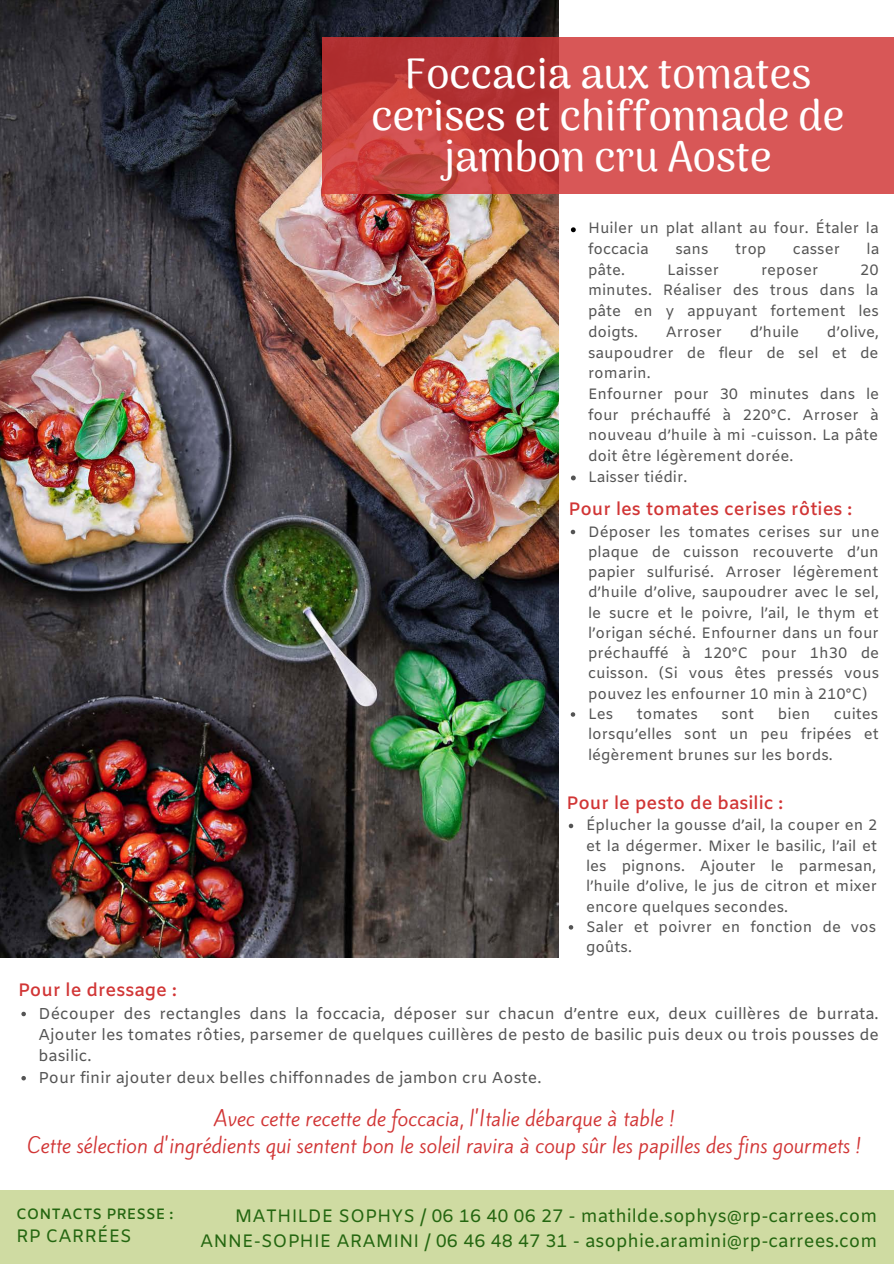
<style>
.page{position:relative;width:894px;height:1264px;background:#fff}
.page>*{position:absolute;margin:0;border:0;box-sizing:border-box;transform-origin:0 0}
.t1{font:500 42px/41.7px "Arima Madurai";color:#fff;text-align:center}
.t2{font:19.5px/27px "Kite One";color:#d13535;text-align:center}
.t3{font:18px/24.8px "Amiko";color:#246610;text-align:right}
.t4{font:600 18px "Amiko";color:#d13535}
.t5{font:15.75px/21.5px "Amiko";color:#545454}
.t6{font:15px/20.2px "Amiko";color:#545454;text-align:justify}
.t7{font:600 15px "Amiko";color:#246610}
</style>
<div class="page">
<img style="left:0;top:0;width:558px;height:957px">
<svg style="left:322px;top:37px;width:571px;height:157px;background:#cc4a4a"></svg>
<svg style="left:570px;top:227px;width:5px;height:5px"></svg>
<svg style="left:571px;top:475px;width:4px;height:5px"></svg>
<svg style="left:570px;top:529px;width:5px;height:5px"></svg>
<svg style="left:570px;top:712px;width:5px;height:4px"></svg>
<svg style="left:568px;top:823px;width:5px;height:5px"></svg>
<svg style="left:568px;top:925px;width:5px;height:4px"></svg>
<svg style="left:21px;top:1011px;width:5px;height:5px"></svg>
<svg style="left:21px;top:1076px;width:5px;height:4px"></svg>
<div style="left:0;top:1189px;width:893px;height:74px;background:#cfdba2"></div>
<h1 class="t1" style="left:371px;top:53px;width:474px">Foccacia aux tomates cerises et chiffonnade de jambon cru Aoste</h1>
<p class="t6" style="left:588px;top:219px;width:292px;line-height:20.7px">Huiler un plat allant au four. Étaler la foccacia</p>
<p class="t6" style="left:675px;top:240px;width:35px">sans</p>
<p class="t6" style="left:734px;top:240px;width:33px">trop</p>
<p class="t6" style="left:792px;top:240px;width:49px">casser</p>
<p class="t6" style="left:866px;top:240px;width:14px">la</p>
<p class="t6" style="left:588px;top:261px;width:39px">pâte.</p>
<p class="t6" style="left:667px;top:261px;width:53px">Laisser</p>
<p class="t6" style="left:760px;top:261px;width:59px">reposer</p>
<p class="t6" style="left:588px;top:260px;width:292px;line-height:20.7px;text-indent:272px">20 minutes. Réaliser des trous dans la pâte en y appuyant fortement les doigts.</p>
<p class="t6" style="left:588px;top:322px;width:292px;line-height:20.7px;text-indent:239px">d’olive, saupoudrer de fleur de sel et de romarin.</p>
<p class="t6" style="left:665px;top:323px;width:58px">Arroser</p>
<p class="t6" style="left:749px;top:323px;width:51px">d’huile</p>
<p class="t6" style="left:588px;top:384px;width:293px;line-height:20.7px">Enfourner pour 30 minutes dans le four préchauffé à 220°C. Arroser à nouveau d’huile à mi -cuisson. La pâte doit être légèrement dorée.</p>
<p class="t6" style="left:588px;top:467px;width:101px">Laisser tiédir.</p>
<p class="t4" style="left:568px;top:498px;width:285px">Pour les tomates cerises rôties :</p>
<p class="t6" style="left:588px;top:522px;width:293px;text-align:left">Déposer les tomates cerises sur une plaque de cuisson recouverte d’un papier sulfurisé. Arroser légèrement d’huile d’olive, saupoudrer avec le sel, le sucre et le poivre, l’ail, le thym et l’origan séché. Enfourner dans un four préchauffé à 120°C pour 1h30 de cuisson. (Si vous êtes pressés vous pouvez les enfourner 10 min à 210°C)<br>Les</p>
<p class="t6" style="left:588px;top:705px;width:292px;text-indent:246px">cuites lorsqu’elles sont un peu fripées et légèrement brunes sur les bords.</p>
<p class="t6" style="left:636px;top:705px;width:62px">tomates</p>
<p class="t6" style="left:721px;top:705px;width:34px">sont</p>
<p class="t6" style="left:777px;top:705px;width:34px">bien</p>
<p class="t4" style="left:566px;top:792px;width:218px">Pour le pesto de basilic :</p>
<p class="t4" style="left:18px;top:979px;width:160px">Pour le dressage :</p>
<p class="t6" style="left:586px;top:816px;width:293px;text-align:left">Éplucher la gousse d’ail, la couper en 2 et la dégermer. Mixer le basilic, l’ail et les pignons. Ajouter le parmesan, l’huile d’olive, le jus de citron et mixer encore quelques secondes.<br>Saler et poivrer en fonction de vos goûts.</p>
<p class="t5" style="left:38px;top:1003px;width:841px">Découper des rectangles dans la foccacia, déposer sur chacun d’entre eux, deux cuillères de burrata.<br>Ajouter les tomates rôties, parsemer de quelques cuillères de pesto de basilic puis deux ou trois pousses de basilic.<br>Pour finir ajouter deux belles chiffonnades de jambon cru Aoste.</p>
<h2 class="t2" style="left:28px;top:1105px;width:835px">Avec cette recette de foccacia, l'Italie débarque à table !<br>Cette sélection d'ingrédients qui sentent bon le soleil ravira à coup sûr les papilles des fins gourmets !</h2>
<p class="t7" style="left:16px;top:1204px;width:159px">CONTACTS PRESSE :</p>
<p class="t3" style="left:16px;top:1225px;width:117px">RP CARRÉES</p>
<p class="t3" style="left:200px;top:1204px;width:678px">MATHILDE SOPHYS / 06 16 40 06 27 - mathilde.sophys@rp-carrees.com<br>ANNE-SOPHIE ARAMINI / 06 46 48 47 31 - asophie.aramini@rp-carrees.com</p>
</div>
